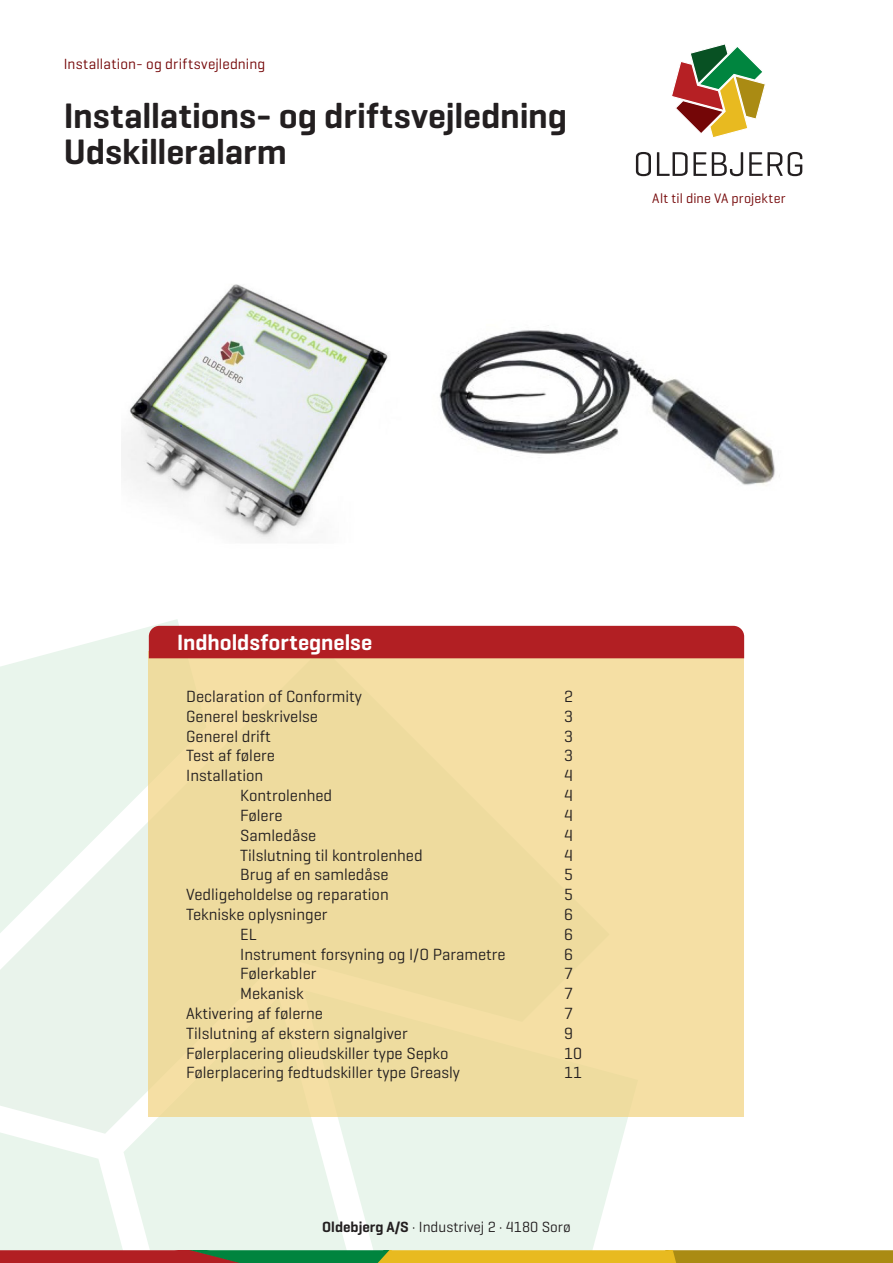
<style>
.page{position:relative;width:893px;height:1263px;background:#fff}
.page>*{position:absolute;margin:0;border:0;box-sizing:border-box;transform-origin:0 0}
.t1{font:600 36px/36px "Geogrotesque";letter-spacing:-.005em;color:#231f20}
.t2{font:600 22.5px "Geogrotesque";color:#fff}
.Brød_9pkt_på_10_8{font:16.5px "Geogrotesque";color:#231f20}
.t3{font:15px "Geogrotesque";color:#231f20}
.t4{font:15px "Geogrotesque";letter-spacing:.01em;color:#740607}
.t5{font:13.95px "Geogrotesque";letter-spacing:.01em;color:#740607}
.s1{font-weight:600}
</style>
<div class="page">
<div style="left:0;top:952px;width:149px;height:167px;background:#e9f3eb"></div>
<svg style="left:109px;top:972px;width:176px;height:147px;background:#eaf2e8"></svg>
<svg style="left:0;top:619px;width:221px;height:333px;fill:#e9f5ec"></svg>
<svg style="left:672px;top:44px;width:94px;height:93px"></svg>
<svg style="left:636px;top:152px;width:15px;height:24px"></svg>
<svg style="left:657px;top:152px;width:86px;height:24px"></svg>
<svg style="left:749px;top:152px;width:53px;height:24px"></svg>
<svg style="left:0;top:1119px;width:893px;height:144px"></svg>
<div style="left:149px;top:651px;width:595px;height:465px;background:#eedc9f"></div>
<div style="left:149px;top:626px;width:595px;height:32px;background:#b21f23"></div>
<img style="left:122px;top:284px;width:266px;height:257px">
<img style="left:439px;top:325px;width:336px;height:160px">
<p class="t4" style="left:64px;top:54px;width:203px">Installation- og driftsvejledning</p>
<p class="t1" style="left:64px;top:97px;width:505px">Installations- og driftsvejledning<br>Udskilleralarm</p>
<p class="t5" style="left:652px;top:190px;width:135px">Alt til dine VA projekter</p>
<p class="t2" style="left:177px;top:628px;width:196px">Indholdsfortegnelse</p>
<p class="Brød_9pkt_på_10_8" style="left:186px;top:686px;width:177px">Declaration of Conformity</p>
<p class="Brød_9pkt_på_10_8" style="left:564px;top:686px;width:10px">2</p>
<p class="Brød_9pkt_på_10_8" style="left:186px;top:706px;width:133px">Generel beskrivelse</p>
<p class="Brød_9pkt_på_10_8" style="left:564px;top:706px;width:10px">3</p>
<p class="Brød_9pkt_på_10_8" style="left:186px;top:726px;width:86px">Generel drift</p>
<p class="Brød_9pkt_på_10_8" style="left:564px;top:726px;width:10px">3</p>
<p class="Brød_9pkt_på_10_8" style="left:186px;top:745px;width:90px">Test af følere</p>
<p class="Brød_9pkt_på_10_8" style="left:564px;top:745px;width:10px">3</p>
<p class="Brød_9pkt_på_10_8" style="left:186px;top:765px;width:79px">Installation</p>
<p class="Brød_9pkt_på_10_8" style="left:564px;top:765px;width:10px">4</p>
<p class="Brød_9pkt_på_10_8" style="left:240px;top:785px;width:94px">Kontrolenhed</p>
<p class="Brød_9pkt_på_10_8" style="left:564px;top:785px;width:10px">4</p>
<p class="Brød_9pkt_på_10_8" style="left:240px;top:805px;width:44px">Følere</p>
<p class="Brød_9pkt_på_10_8" style="left:564px;top:805px;width:10px">4</p>
<p class="Brød_9pkt_på_10_8" style="left:240px;top:825px;width:77px">Samledåse</p>
<p class="Brød_9pkt_på_10_8" style="left:564px;top:825px;width:10px">4</p>
<p class="Brød_9pkt_på_10_8" style="left:240px;top:844px;width:184px">Tilslutning til kontrolenhed</p>
<p class="Brød_9pkt_på_10_8" style="left:564px;top:844px;width:10px">4</p>
<p class="Brød_9pkt_på_10_8" style="left:240px;top:864px;width:150px">Brug af en samledåse</p>
<p class="Brød_9pkt_på_10_8" style="left:564px;top:864px;width:10px">5</p>
<p class="Brød_9pkt_på_10_8" style="left:186px;top:884px;width:204px">Vedligeholdelse og reparation</p>
<p class="Brød_9pkt_på_10_8" style="left:564px;top:884px;width:10px">5</p>
<p class="Brød_9pkt_på_10_8" style="left:186px;top:904px;width:143px">Tekniske oplysninger</p>
<p class="Brød_9pkt_på_10_8" style="left:564px;top:904px;width:10px">6</p>
<p class="Brød_9pkt_på_10_8" style="left:240px;top:924px;width:18px">EL</p>
<p class="Brød_9pkt_på_10_8" style="left:564px;top:924px;width:10px">6</p>
<p class="Brød_9pkt_på_10_8" style="left:240px;top:943px;width:267px">Instrument forsyning og I/O Parametre</p>
<p class="Brød_9pkt_på_10_8" style="left:564px;top:943px;width:10px">6</p>
<p class="Brød_9pkt_på_10_8" style="left:240px;top:963px;width:78px">Følerkabler</p>
<p class="Brød_9pkt_på_10_8" style="left:564px;top:963px;width:10px">7</p>
<p class="Brød_9pkt_på_10_8" style="left:240px;top:983px;width:65px">Mekanisk</p>
<p class="Brød_9pkt_på_10_8" style="left:564px;top:983px;width:10px">7</p>
<p class="Brød_9pkt_på_10_8" style="left:186px;top:1003px;width:138px">Aktivering af følerne</p>
<p class="Brød_9pkt_på_10_8" style="left:564px;top:1003px;width:10px">7</p>
<p class="Brød_9pkt_på_10_8" style="left:186px;top:1023px;width:223px">Tilslutning af ekstern signalgiver</p>
<p class="Brød_9pkt_på_10_8" style="left:564px;top:1023px;width:10px">9</p>
<p class="Brød_9pkt_på_10_8" style="left:186px;top:1042px;width:264px">Følerplacering olieudskiller type Sepko</p>
<p class="Brød_9pkt_på_10_8" style="left:564px;top:1042px;width:19px">10</p>
<p class="Brød_9pkt_på_10_8" style="left:186px;top:1062px;width:275px">Følerplacering fedtudskiller type Greasly</p>
<p class="Brød_9pkt_på_10_8" style="left:564px;top:1062px;width:19px">11</p>
<p class="t3" style="left:322px;top:1217px;width:250px"><span class="s1">Oldebjerg A/S</span> · Industrivej 2 · 4180 Sorø</p>
</div>
